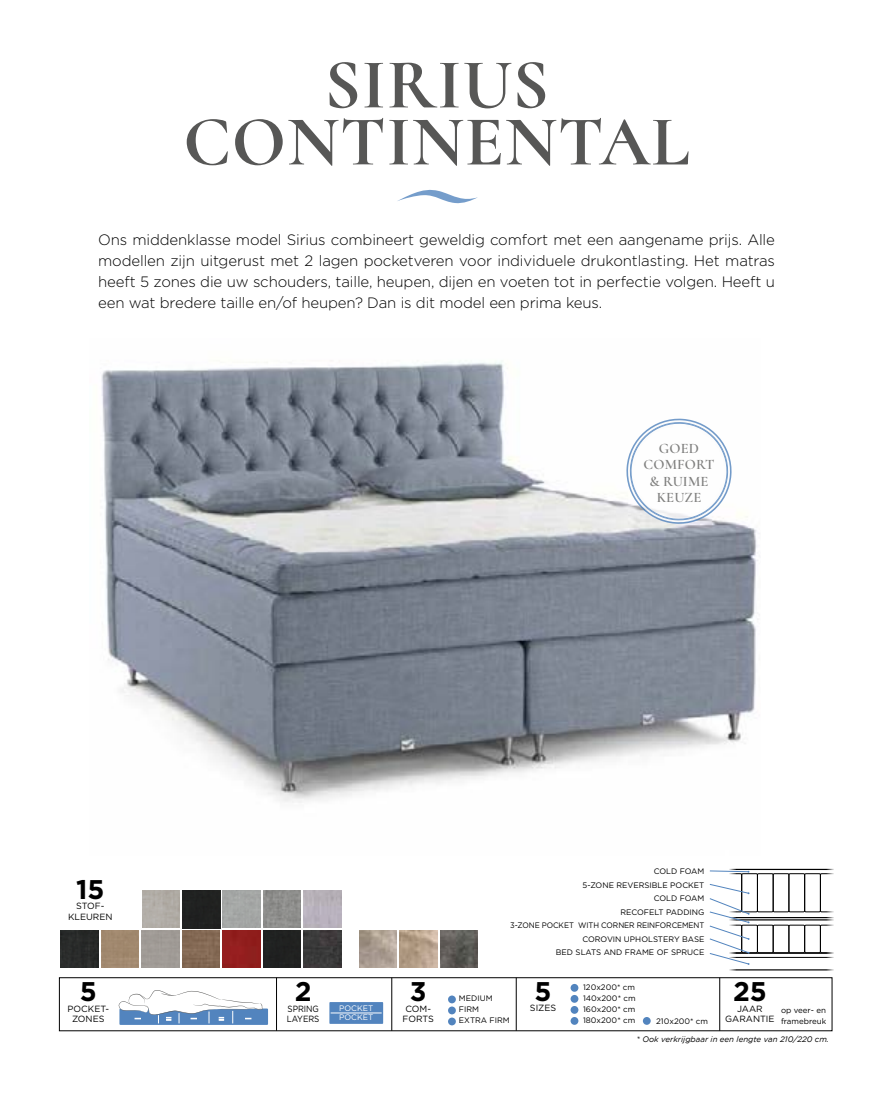
<style>
.page{position:relative;width:893px;height:1106px;background:#fff}
.page>*{position:absolute;margin:0;border:0;box-sizing:border-box;transform-origin:0 0}
.t1{font:700 71.25px/57px "Cormorant";letter-spacing:.01em;color:#575756;text-align:center}
.t2{font:700 27px "Gotham";color:#000}
.t3{font:300 15px/21px "Gotham";letter-spacing:-.01em;color:#000;text-align:justify}
.t4{font:600 14.55px/16.5px "Cormorant";letter-spacing:.01em;color:#7e7e7d;text-align:center}
.t5{font:9px/10.5px "Gotham";color:#000;text-align:center}
.t6{font:9px/10.5px "Gotham";color:#000;scale:.9 1}
.t7{font:7.95px/13.5px "Gotham";color:#000}
.t8{font:italic 7.95px "Gotham";color:#000}
.t9{font:7.95px/9.4px "Gotham";color:#fff}
</style>
<div class="page">
<div style="left:571px;top:984px;width:7px;height:7px;background:#5284be;border-radius:50%"></div>
<div style="left:571px;top:995px;width:7px;height:7px;background:#5284be;border-radius:50%"></div>
<div style="left:571px;top:1006px;width:7px;height:7px;background:#5284be;border-radius:50%"></div>
<div style="left:571px;top:1017px;width:7px;height:7px;background:#5284be;border-radius:50%"></div>
<div style="left:643px;top:1017px;width:8px;height:7px;background:#5284be;border-radius:50%"></div>
<img style="left:142px;top:890px;width:38px;height:37px">
<img style="left:304px;top:930px;width:37px;height:38px">
<img style="left:61px;top:930px;width:37px;height:38px">
<img style="left:101px;top:930px;width:38px;height:38px">
<img style="left:182px;top:930px;width:38px;height:38px">
<img style="left:223px;top:930px;width:37px;height:38px">
<img style="left:263px;top:930px;width:38px;height:38px">
<img style="left:182px;top:890px;width:1px;height:37px">
<img style="left:263px;top:890px;width:38px;height:37px">
<img style="left:304px;top:890px;width:37px;height:37px">
<img style="left:359px;top:930px;width:38px;height:38px">
<img style="left:400px;top:930px;width:37px;height:38px">
<img style="left:440px;top:930px;width:38px;height:38px">
<img style="left:101px;top:361px;width:657px;height:442px">
<div style="left:805px;top:873px;width:15px;height:39px;border:1px solid #000"></div>
<svg style="left:820px;top:873px;width:6px;height:39px"></svg>
<div style="left:789px;top:873px;width:16px;height:39px;border:1px solid #000"></div>
<div style="left:773px;top:873px;width:16px;height:39px;border:1px solid #000"></div>
<div style="left:757px;top:873px;width:16px;height:39px;border:1px solid #000"></div>
<div style="left:742px;top:873px;width:15px;height:39px;border:1px solid #000"></div>
<div style="left:726px;top:873px;width:16px;height:39px;border:1px solid #000"></div>
<div style="left:805px;top:925px;width:15px;height:27px;border:1px solid #000"></div>
<svg style="left:820px;top:925px;width:6px;height:27px"></svg>
<div style="left:789px;top:925px;width:16px;height:27px;border:1px solid #000"></div>
<div style="left:773px;top:925px;width:16px;height:27px;border:1px solid #000"></div>
<div style="left:757px;top:925px;width:16px;height:27px;border:1px solid #000"></div>
<div style="left:742px;top:925px;width:15px;height:27px;border:1px solid #000"></div>
<hr style="left:726px;top:917px;width:108px;height:1px;background:#000">
<hr style="left:726px;top:868px;width:108px;height:2px;background:#000">
<hr style="left:726px;top:969px;width:108px;height:1px;background:#000">
<hr style="left:726px;top:919px;width:108px;height:1px;background:#000">
<hr style="left:726px;top:953px;width:108px;height:1px;background:#000">
<hr style="left:726px;top:957px;width:108px;height:1px;background:#000">
<div style="left:725px;top:850px;width:11px;height:126px;background:#fff"></div>
<div style="left:826px;top:850px;width:8px;height:126px;background:#fff"></div>
<svg style="left:709px;top:870px;width:40px;height:2px"></svg>
<svg style="left:709px;top:883px;width:41px;height:81px"></svg>
<svg style="left:397px;top:189px;width:81px;height:15px"></svg>
<div style="left:623px;top:415px;width:112px;height:112px;background:#000;opacity:.2"></div>
<svg style="left:624px;top:416px;width:110px;height:109px"></svg>
<div style="left:59px;top:977px;width:773px;height:53px;border:1px solid #000"></div>
<hr style="left:516px;top:977px;width:1px;height:53px;background:#000">
<hr style="left:719px;top:977px;width:1px;height:53px;background:#000">
<div style="left:119px;top:1008px;width:149px;height:16px;background:#5284be"></div>
<div style="left:448px;top:995px;width:8px;height:8px;background:#5284be;border-radius:50%"></div>
<div style="left:448px;top:1006px;width:8px;height:8px;background:#5284be;border-radius:50%"></div>
<div style="left:448px;top:1017px;width:8px;height:8px;background:#5284be;border-radius:50%"></div>
<hr style="left:276px;top:977px;width:1px;height:53px;background:#000">
<hr style="left:391px;top:977px;width:1px;height:53px;background:#000">
<div style="left:329px;top:1002px;width:54px;height:21px;background:#5284be"></div>
<hr style="left:331px;top:1012px;width:51px;height:1px;background:#fff">
<svg style="left:119px;top:990px;width:144px;height:33px"></svg>
<img style="left:183px;top:890px;width:37px;height:38px">
<h1 class="t1" style="left:183px;top:55px;width:508px">SIRIUS<br>CONTINENTAL</h1>
<p class="t3" style="left:98px;top:229px;width:678px">Ons middenklasse model Sirius combineert geweldig comfort met een aangename prijs. Alle modellen zijn uitgerust met 2 lagen pocketveren voor individuele drukontlasting. Het matras heeft 5 zones die uw schouders, taille, heupen, dijen en voeten tot in perfectie volgen. Heeft u een wat bredere taille en/of heupen? Dan is dit model een prima keus.</p>
<h2 class="t2" style="left:76px;top:873px;width:30px">15</h2>
<p class="t5" style="left:68px;top:900px;width:46px">STOF-<br>KLEUREN</p>
<h2 class="t2" style="left:80px;top:975px;width:19px">5</h2>
<p class="t5" style="left:68px;top:1003px;width:43px">POCKET-<br>ZONES</p>
<p class="t4" style="left:644px;top:440px;width:72px">GOED<br>COMFORT &amp; RUIME<br>KEUZE</p>
<h2 class="t2" style="left:295px;top:975px;width:18px">2</h2>
<p class="t6" style="left:287px;top:1003px;width:37px">SPRING<br>LAYERS</p>
<p class="t9" style="left:339px;top:1003px;width:36px">POCKET<br>POCKET</p>
<p class="t7" style="left:510px;top:864px;width:196px;text-align:right">COLD FOAM<br>5-ZONE REVERSIBLE POCKET<br>COLD FOAM<br>RECOFELT PADDING<br>3-ZONE POCKET WITH CORNER REINFORCEMENT<br>COROVIN UPHOLSTERY BASE<br>BED SLATS AND FRAME OF SPRUCE</p>
<h2 class="t2" style="left:410px;top:975px;width:18px">3</h2>
<p class="t5" style="left:403px;top:1003px;width:33px">COM-<br>FORTS</p>
<p class="t7" style="left:459px;top:992px;width:52px;line-height:11.1px">MEDIUM<br>FIRM<br>EXTRA FIRM</p>
<h2 class="t2" style="left:535px;top:975px;width:19px">5</h2>
<p class="t5" style="left:530px;top:1002px;width:28px">SIZES</p>
<p class="t7" style="left:583px;top:981px;width:54px;line-height:11.1px;text-align:justify">120x200* cm 140x200* cm 160x200* cm 180x200* cm</p>
<p class="t7" style="left:656px;top:1014px;width:53px">210x200* cm</p>
<h2 class="t2" style="left:733px;top:975px;width:35px">25</h2>
<p class="t5" style="left:725px;top:1003px;width:51px">JAAR<br>GARANTIE</p>
<p class="t7" style="left:781px;top:1004px;width:47px;line-height:10.5px">op veer- en framebreuk</p>
<p class="t8" style="left:637px;top:1034px;width:194px">* Ook verkrijgbaar in een lengte van 210/220 cm.</p>
</div>
